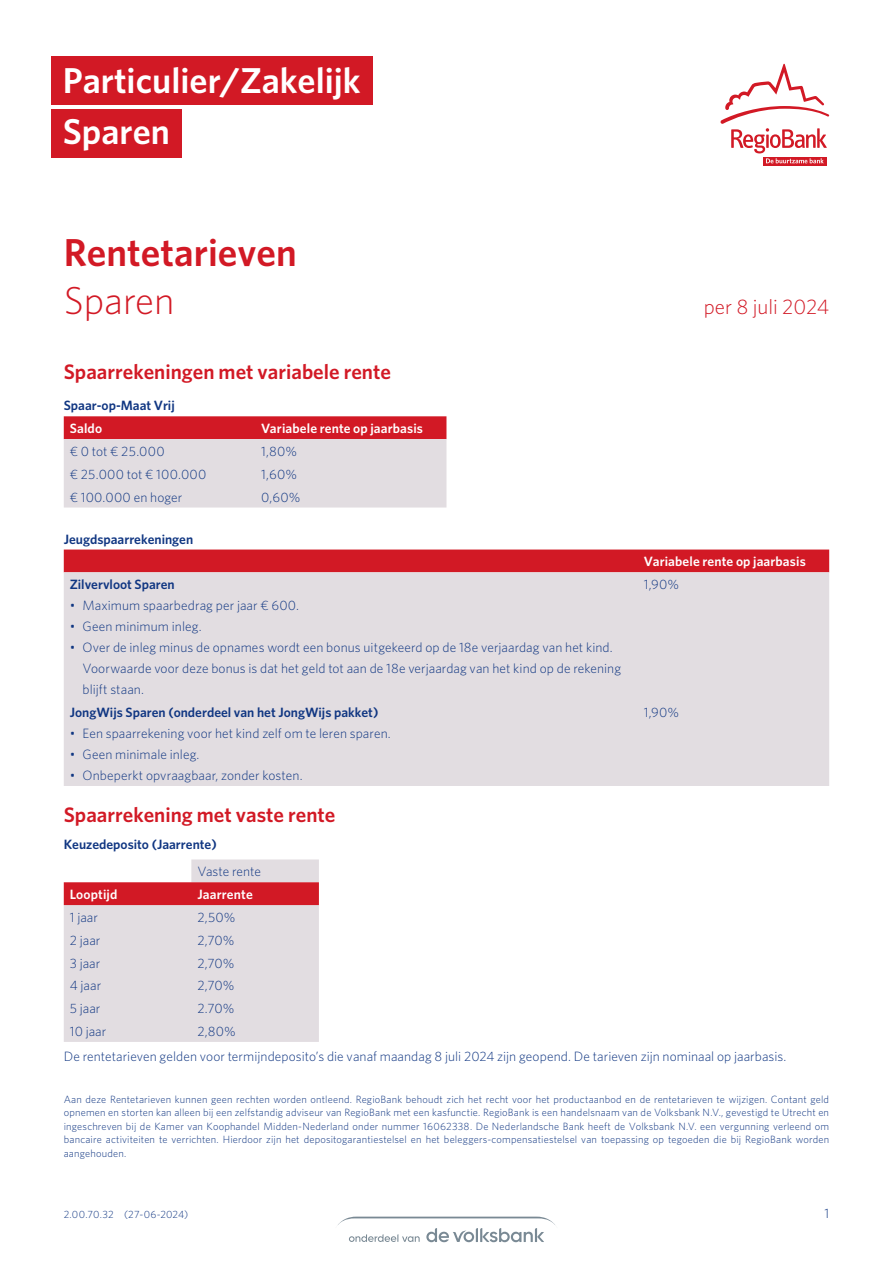
<style>
.page{position:relative;width:893px;height:1263px;background:#fff}
.page>*{position:absolute;margin:0;border:0;box-sizing:border-box;transform-origin:0 0}
.t1{font:600 39px "Whitney";color:#d21925}
.t2{font:300 39px "Whitney";color:#d21925}
.t3{font:600 36px/51px "Whitney";color:#fff}
.t4{font:600 21px "Whitney";color:#d21925}
.t5{font:300 21px "Whitney";color:#d21925}
.t6{font:300 13.5px/21px "Whitney";letter-spacing:.005em;color:#103682}
.t7{font:600 13.5px "Whitney";color:#103682}
.t8{font:600 13.5px "Whitney";letter-spacing:.01em;color:#fff}
.t9{font:300 10.5px/13.5px "Whitney";letter-spacing:.015em;color:#103682;text-align:justify}
</style>
<div class="page">
<svg style="left:64px;top:416px;width:382px;height:91px;background:#deacb2"></svg>
<div style="left:64px;top:549px;width:765px;height:23px;background:#d21925"></div>
<div style="left:64px;top:572px;width:765px;height:214px;background:#e2dde1"></div>
<svg style="left:64px;top:859px;width:255px;height:183px;background:#e4dfe3"></svg>
<div style="left:64px;top:882px;width:255px;height:23px;background:#d21925"></div>
<svg style="left:338px;top:1216px;width:217px;height:26px"></svg>
<svg style="left:763px;top:163px;width:64px;height:3px"></svg>
<svg style="left:720px;top:64px;width:109px;height:99px"></svg>
<div style="left:51px;top:56px;width:321px;height:48px;background:#d21925"></div>
<div style="left:51px;top:110px;width:131px;height:48px;background:#d21925"></div>
<h2 class="t3" style="left:63px;top:54px;width:299px">Particulier/Zakelijk<br>Sparen</h2>
<h1 class="t1" style="left:64px;top:227px;width:235px">Rentetarieven</h1>
<h1 class="t2" style="left:64px;top:275px;width:112px">Sparen</h1>
<h3 class="t4" style="left:64px;top:358px;width:329px">Spaarrekeningen met variabele rente</h3>
<p class="t7" style="left:64px;top:397px;width:113px">Spaar-op-Maat Vrij</p>
<p class="t8" style="left:70px;top:419px;width:34px">Saldo</p>
<p class="t8" style="left:261px;top:419px;width:163px">Variabele rente op jaarbasis</p>
<p class="t6" style="left:70px;top:440px;width:96px">€ 0 tot € 25.000</p>
<p class="t6" style="left:261px;top:440px;width:38px">1,80%</p>
<p class="t6" style="left:70px;top:463px;width:138px">€ 25.000 tot € 100.000</p>
<p class="t6" style="left:261px;top:463px;width:37px">1,60%</p>
<p class="t6" style="left:70px;top:486px;width:114px">€ 100.000 en hoger</p>
<p class="t6" style="left:261px;top:486px;width:41px">0,60%</p>
<p class="t7" style="left:64px;top:530px;width:131px">Jeugdspaarrekeningen</p>
<p class="t7" style="left:70px;top:575px;width:107px">Zilvervloot Sparen</p>
<p class="t6" style="left:70px;top:594px;width:231px">• Maximum spaarbedrag per jaar € 600.</p>
<p class="t6" style="left:70px;top:615px;width:133px">• Geen minimum inleg.</p>
<p class="t6" style="left:83px;top:636px;width:540px;text-indent:-13px">• Over de inleg minus de opnames wordt een bonus uitgekeerd op de 18e verjaardag van het kind.<br>Voorwaarde voor deze bonus is dat het geld tot aan de 18e verjaardag van het kind op de rekening blijft staan.</p>
<p class="t7" style="left:70px;top:703px;width:310px">JongWijs Sparen (onderdeel van het JongWijs pakket)</p>
<p class="t6" style="left:70px;top:722px;width:323px">• Een spaarrekening voor het kind zelf om te leren sparen.</p>
<p class="t6" style="left:70px;top:743px;width:131px">• Geen minimale inleg.</p>
<p class="t6" style="left:70px;top:764px;width:234px">• Onbeperkt opvraagbaar, zonder kosten.</p>
<h3 class="t5" style="left:704px;top:293px;width:127px">per 8 juli 2024</h3>
<p class="t8" style="left:644px;top:553px;width:163px">Variabele rente op jaarbasis</p>
<p class="t6" style="left:644px;top:573px;width:37px">1,90%</p>
<p class="t6" style="left:644px;top:701px;width:37px">1,90%</p>
<h3 class="t4" style="left:64px;top:801px;width:273px">Spaarrekening met vaste rente</h3>
<p class="t7" style="left:64px;top:835px;width:154px">Keuzedeposito (Jaarrente)</p>
<p class="t6" style="left:197px;top:861px;width:65px">Vaste rente</p>
<p class="t8" style="left:70px;top:885px;width:49px">Looptijd</p>
<p class="t8" style="left:197px;top:885px;width:57px">Jaarrente</p>
<p class="t6" style="left:70px;top:906px;width:30px">1 jaar</p>
<p class="t6" style="left:197px;top:906px;width:40px">2,50%</p>
<p class="t6" style="left:70px;top:929px;width:32px">2 jaar</p>
<p class="t6" style="left:197px;top:929px;width:39px">2,70%</p>
<p class="t6" style="left:70px;top:952px;width:32px">3 jaar</p>
<p class="t6" style="left:197px;top:952px;width:39px">2,70%</p>
<p class="t6" style="left:70px;top:975px;width:33px">4 jaar</p>
<p class="t6" style="left:197px;top:975px;width:39px">2,70%</p>
<p class="t6" style="left:70px;top:997px;width:32px">5 jaar</p>
<p class="t6" style="left:197px;top:997px;width:39px">2.70%</p>
<p class="t6" style="left:70px;top:1020px;width:38px">10 jaar</p>
<p class="t6" style="left:64px;top:1018px;width:724px;line-height:25.5px;text-indent:134px">2,80%<br>De rentetarieven gelden voor termijndeposito’s die vanaf maandag 8 juli 2024 zijn geopend. De tarieven zijn nominaal op jaarbasis.</p>
<p class="t9" style="left:64px;top:1092px;width:767px">Aan deze Rentetarieven kunnen geen rechten worden ontleend. RegioBank behoudt zich het recht voor het productaanbod en de rentetarieven te wijzigen. Contant geld opnemen en storten kan alleen bij een zelfstandig adviseur van RegioBank met een kasfunctie. RegioBank is een handelsnaam van de Volksbank N.V., gevestigd te Utrecht en ingeschreven bij de Kamer van Koophandel Midden-Nederland onder nummer 16062338. De Nederlandsche Bank heeft de Volksbank N.V. een vergunning verleend om bancaire activiteiten te verrichten. Hierdoor zijn het depositogarantiestelsel en het beleggers-compensatiestelsel van toepassing op tegoeden die bij RegioBank worden aangehouden.</p>
<p class="t9" style="left:64px;top:1207px;width:126px">2.00.70.32 (27-06-2024)</p>
<p class="t6" style="left:824px;top:1203px;width:6px">1</p>
</div>
